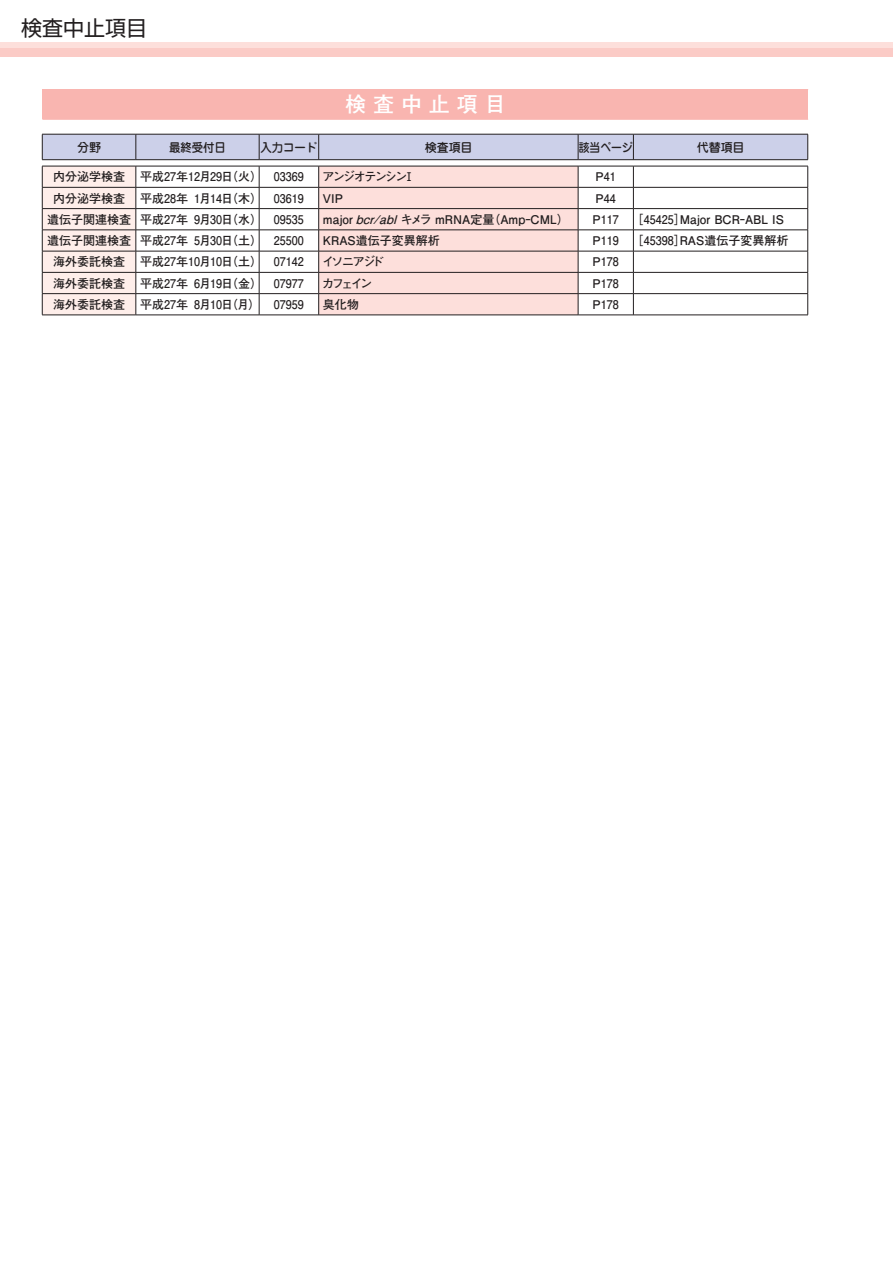
<style>
.page{position:relative;width:893px;height:1263px;background:#fff}
.page>*{position:absolute;margin:0;border:0;box-sizing:border-box;transform-origin:0 0}
.t1{font:21px "Shin Go Pro Regular 90 msp RKSJ H";color:#231f20}
.t2{font:21px "Futo Go B101 Pro Bold 90 msp RKSJ H";color:#fff}
.t3{font:12px "Futo Go B101 Pro Bold 90 msp RKSJ H";color:#231f20}
.t4{font:12px "Jun 34 Pro Medium 90 msp RKSJ H";color:#231f20}
.t5{font:12px "Jun 34 Pro Medium 90 msp RKSJ H";color:#231f20;scale:.95 1}
.t6{font:12px "Futo Go B101 Pro Bold 90 msp RKSJ H";letter-spacing:-.14em;color:#231f20}
.t7{font:12px "Jun 34 Pro Medium 90 msp RKSJ H";color:#231f20;scale:.9 1}
.s1{font-style:italic}
</style>
<div class="page">
<div style="left:0;top:43px;width:893px;height:5px;background:#fddfdb"></div>
<div style="left:0;top:48px;width:893px;height:8px;background:#fbcbc6"></div>
<div style="left:43px;top:90px;width:765px;height:29px;background:#f9b5b0"></div>
<hr style="left:42px;top:89px;width:766px;height:1px;background:#f9b5b0">
<svg style="left:42px;top:90px;width:1px;height:29px"></svg>
<hr style="left:42px;top:119px;width:766px;height:1px;background:#f9b5b0">
<div style="left:42px;top:134px;width:766px;height:25px;background:#ccd0e9"></div>
<hr style="left:42px;top:159px;width:94px;height:1px;background:#231f20">
<hr style="left:136px;top:159px;width:123px;height:1px;background:#231f20">
<hr style="left:259px;top:159px;width:319px;height:1px;background:#231f20">
<hr style="left:578px;top:159px;width:230px;height:1px;background:#231f20">
<hr style="left:136px;top:166px;width:123px;height:1px;background:#231f20">
<hr style="left:259px;top:166px;width:60px;height:1px;background:#231f20">
<hr style="left:578px;top:166px;width:55px;height:1px;background:#231f20">
<hr style="left:633px;top:166px;width:175px;height:1px;background:#231f20">
<hr style="left:136px;top:187px;width:123px;height:1px;background:#231f20">
<hr style="left:259px;top:187px;width:60px;height:1px;background:#231f20">
<hr style="left:578px;top:187px;width:55px;height:1px;background:#231f20">
<hr style="left:633px;top:187px;width:175px;height:1px;background:#231f20">
<hr style="left:136px;top:208px;width:123px;height:1px;background:#231f20">
<hr style="left:259px;top:208px;width:60px;height:1px;background:#231f20">
<hr style="left:578px;top:208px;width:55px;height:1px;background:#231f20">
<hr style="left:633px;top:208px;width:175px;height:1px;background:#231f20">
<hr style="left:136px;top:230px;width:123px;height:1px;background:#231f20">
<hr style="left:259px;top:230px;width:60px;height:1px;background:#231f20">
<hr style="left:578px;top:230px;width:55px;height:1px;background:#231f20">
<hr style="left:633px;top:230px;width:175px;height:1px;background:#231f20">
<hr style="left:136px;top:251px;width:123px;height:1px;background:#231f20">
<hr style="left:259px;top:251px;width:60px;height:1px;background:#231f20">
<hr style="left:578px;top:251px;width:55px;height:1px;background:#231f20">
<hr style="left:633px;top:251px;width:175px;height:1px;background:#231f20">
<hr style="left:136px;top:272px;width:123px;height:1px;background:#231f20">
<hr style="left:259px;top:272px;width:60px;height:1px;background:#231f20">
<hr style="left:578px;top:272px;width:55px;height:1px;background:#231f20">
<hr style="left:633px;top:272px;width:175px;height:1px;background:#231f20">
<hr style="left:136px;top:293px;width:123px;height:1px;background:#231f20">
<svg style="left:42px;top:166px;width:95px;height:149px;background:#efe0dc"></svg>
<hr style="left:259px;top:293px;width:60px;height:1px;background:#231f20">
<svg style="left:259px;top:166px;width:1px;height:149px"></svg>
<hr style="left:578px;top:293px;width:55px;height:1px;background:#231f20">
<svg style="left:318px;top:166px;width:261px;height:149px;background:#ecd0cd"></svg>
<hr style="left:633px;top:293px;width:175px;height:1px;background:#231f20">
<svg style="left:633px;top:166px;width:1px;height:149px"></svg>
<svg style="left:807px;top:166px;width:1px;height:149px"></svg>
<hr style="left:42px;top:315px;width:94px;height:1px;background:#231f20">
<hr style="left:136px;top:315px;width:123px;height:1px;background:#231f20">
<hr style="left:259px;top:315px;width:319px;height:1px;background:#231f20">
<hr style="left:578px;top:315px;width:230px;height:1px;background:#231f20">
<h1 class="t1" style="left:21px;top:20px;width:128px">検査中止項目</h1>
<h1 class="t2" style="left:345px;top:97px;width:162px">検 査 中 止 項 目</h1>
<p class="t4" style="left:77px;top:142px;width:25px">分野</p>
<p class="t5" style="left:169px;top:142px;width:61px">最終受付日</p>
<p class="t5" style="left:260px;top:142px;width:61px">入力コード</p>
<p class="t4" style="left:425px;top:142px;width:49px">検査項目</p>
<p class="t7" style="left:579px;top:142px;width:61px">該当ページ</p>
<p class="t4" style="left:697px;top:142px;width:49px">代替項目</p>
<p class="t3" style="left:53px;top:172px;width:73px">内分泌学検査</p>
<p class="t3" style="left:140px;top:172px;width:165px">平成27年12月29日（火） 03369</p>
<p class="t6" style="left:322px;top:172px;width:94px">アンジオテンシンⅠ</p>
<p class="t3" style="left:596px;top:172px;width:22px">P41</p>
<p class="t3" style="left:53px;top:194px;width:74px">内分泌学検査</p>
<p class="t3" style="left:140px;top:194px;width:165px">平成28年 1月14日（木） 03619</p>
<p class="t3" style="left:323px;top:194px;width:21px">VIP</p>
<p class="t3" style="left:596px;top:194px;width:22px">P44</p>
<p class="t3" style="left:47px;top:215px;width:258px">遺伝子関連検査 平成27年 9月30日（水） 09535</p>
<p class="t3" style="left:323px;top:215px;width:248px">major <span class="s1">bcr/abl</span> キメラ mRNA定量（Amp－CML）</p>
<p class="t3" style="left:593px;top:215px;width:193px">P117 ［45425］Major BCR－ABL IS</p>
<p class="t3" style="left:47px;top:236px;width:258px">遺伝子関連検査 平成27年 5月30日（土） 25500</p>
<p class="t3" style="left:323px;top:236px;width:118px">KRAS遺伝子変異解析</p>
<p class="t3" style="left:593px;top:236px;width:197px">P119 ［45398］RAS遺伝子変異解析</p>
<p class="t3" style="left:53px;top:257px;width:73px">海外委託検査</p>
<p class="t3" style="left:140px;top:257px;width:165px">平成27年10月10日（土） 07142</p>
<p class="t3" style="left:322px;top:257px;width:64px">イソニアジド</p>
<p class="t3" style="left:593px;top:257px;width:28px">P178</p>
<p class="t3" style="left:53px;top:279px;width:74px">海外委託検査</p>
<p class="t3" style="left:140px;top:279px;width:165px">平成27年 6月19日（金） 07977</p>
<p class="t3" style="left:322px;top:279px;width:52px">カフェイン</p>
<p class="t3" style="left:593px;top:279px;width:28px">P178</p>
<p class="t3" style="left:53px;top:300px;width:74px">海外委託検査</p>
<p class="t3" style="left:140px;top:300px;width:165px">平成27年 8月10日（月） 07959</p>
<p class="t3" style="left:323px;top:300px;width:37px">臭化物</p>
<p class="t3" style="left:593px;top:300px;width:28px">P178</p>
</div>
